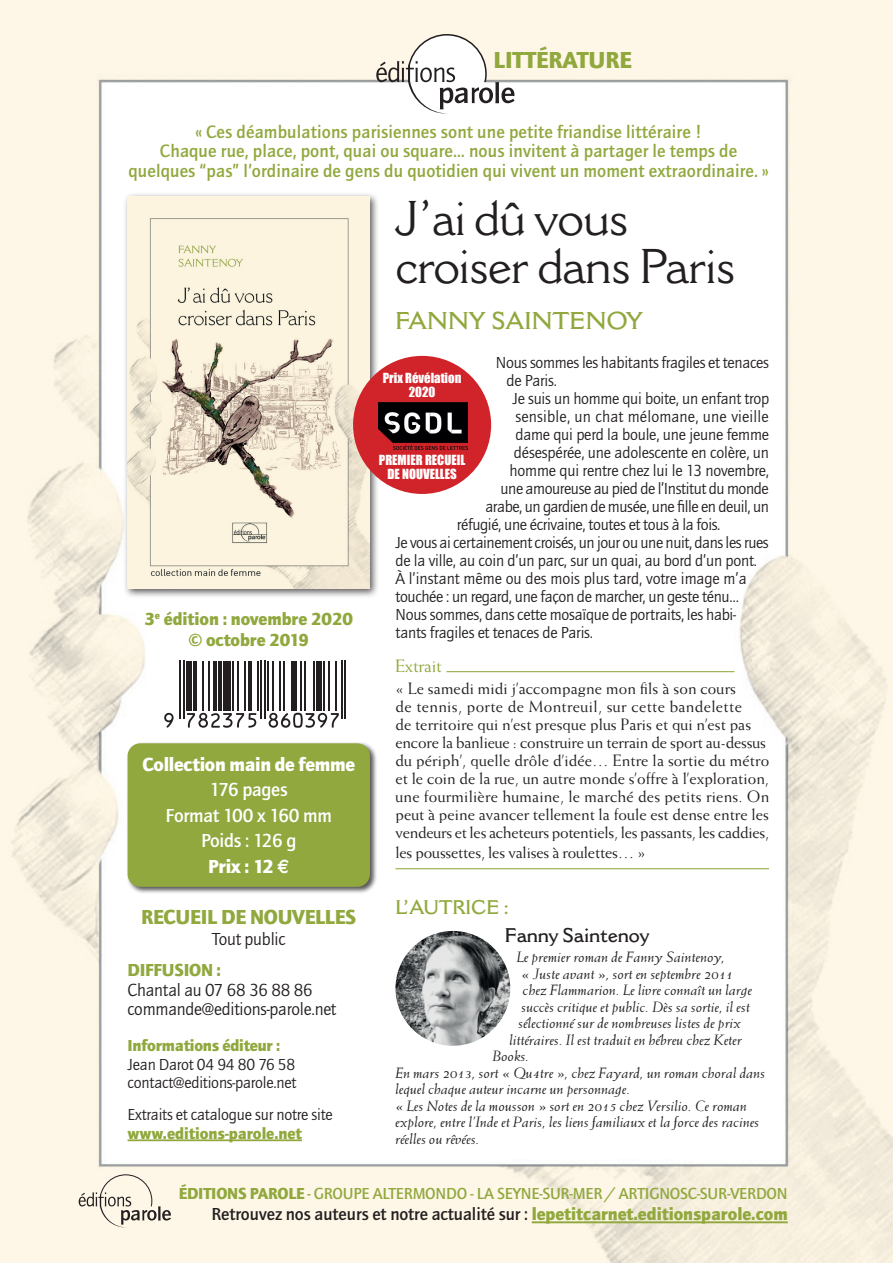
<style>
.page{position:relative;width:893px;height:1263px;background:#fff}
.page>*{position:absolute;margin:0;border:0;box-sizing:border-box;transform-origin:0 0}
.t1{font:48px/48px "Cantoria";letter-spacing:-.01em;color:#231f20}
.t2{font:600 24px "Cantoria";color:#90a83d}
.t3{font:900 24px "Quay Itc T";letter-spacing:-.005em;color:#90a83d}
.t4{font:900 21px "Quay Itc T";letter-spacing:-.015em;color:#90a83d}
.t5{font:700 19.5px/25.5px "Quay Itc T";letter-spacing:-.015em;color:#fff;text-align:center}
.t6{font:900 19.5px "Quay Itc T";letter-spacing:-.015em;color:#fff}
.t7{font:600 19.5px "Cantoria";letter-spacing:-.015em;color:#231f20}
.t8{font:600 19.5px "Cantoria";letter-spacing:-.015em;color:#90a83d}
.t9{font:700 18.3px/19.5px "Quay Itc T";letter-spacing:.005em;color:#90a83d;text-align:center}
.t10{font:700 18px "Quay Itc T";letter-spacing:-.005em;color:#231f20}
.t11{font:18px/19.5px "Quay Itc T";letter-spacing:-.015em;color:#231f20}
.t12{font:900 18px/21px "Quay Itc T";letter-spacing:-.005em;color:#90a83d;text-align:center}
.t13{font:18px "Weiss";letter-spacing:-.015em;color:#90a83d}
.t14{font:16.5px/18.8px "Quay Itc T";letter-spacing:-.015em;color:#231f20}
.t15{font:16.5px/18px "Weiss";color:#231f20}
.t16{font:700 16.5px "Quay Itc T";letter-spacing:-.015em;color:#90a83d}
.t17{font:900 16.5px "Quay Itc T";letter-spacing:-.01em;color:#90a83d}
.t18{font:16.5px "Quay Itc T";letter-spacing:.01em;color:#231f20}
.t19{font:italic 15px "Weiss";color:#231f20;scale:1.1 1}
.t20{font:12.75px/14.1px "Impact";color:#fff;text-align:center}
.s1{font-weight:900}
.s2{font-family:"Euro Sans"}
.s3{font-weight:900;color:#90a83d}
</style>
<div class="page">
<img style="left:0;top:0;width:893px;height:1263px">
<hr style="left:128px;top:1139px;width:174px;height:2px;background:#90a83d">
<hr style="left:532px;top:1221px;width:256px;height:2px;background:#90a83d">
<svg style="left:79px;top:1174px;width:92px;height:53px;background:#e3dcce"></svg>
<svg style="left:376px;top:34px;width:139px;height:80px"></svg>
<div style="left:123px;top:192px;width:257px;height:406px;background:#231f20;opacity:.75"></div>
<img style="left:128px;top:197px;width:242px;height:391px">
<hr style="left:446px;top:671px;width:288px;height:1px;background:#90a83d">
<hr style="left:395px;top:868px;width:374px;height:1px;background:#90a83d">
<div style="left:126px;top:742px;width:252px;height:152px;background:#231f20;opacity:.75"></div>
<div style="left:128px;top:743px;width:242px;height:144px;background:#90a83d;border-radius:13px"></div>
<img style="left:395px;top:931px;width:115px;height:115px;border-radius:57px">
<div style="left:353px;top:356px;width:138px;height:138px;background:#d1232a;border-radius:50%"></div>
<img style="left:378px;top:402px;width:89px;height:47px">
<svg style="left:164px;top:713px;width:10px;height:15px"></svg>
<hr style="left:180px;top:661px;width:1px;height:58px;background:#231f20">
<hr style="left:183px;top:661px;width:2px;height:58px;background:#231f20">
<div style="left:186px;top:661px;width:6px;height:49px;background:#231f20"></div>
<hr style="left:193px;top:661px;width:4px;height:49px;background:#231f20">
<hr style="left:202px;top:661px;width:2px;height:49px;background:#231f20">
<hr style="left:208px;top:661px;width:1px;height:49px;background:#231f20">
<hr style="left:213px;top:661px;width:3px;height:49px;background:#231f20">
<hr style="left:218px;top:661px;width:4px;height:49px;background:#231f20">
<div style="left:223px;top:661px;width:7px;height:49px;background:#231f20"></div>
<hr style="left:232px;top:661px;width:2px;height:49px;background:#231f20">
<hr style="left:238px;top:661px;width:1px;height:49px;background:#231f20">
<hr style="left:245px;top:661px;width:1px;height:49px;background:#231f20">
<svg style="left:187px;top:713px;width:69px;height:15px"></svg>
<hr style="left:248px;top:661px;width:3px;height:49px;background:#231f20">
<hr style="left:257px;top:661px;width:1px;height:49px;background:#231f20">
<hr style="left:260px;top:661px;width:2px;height:58px;background:#231f20">
<hr style="left:264px;top:661px;width:1px;height:58px;background:#231f20">
<hr style="left:267px;top:661px;width:2px;height:49px;background:#231f20">
<hr style="left:272px;top:661px;width:2px;height:49px;background:#231f20">
<hr style="left:280px;top:661px;width:1px;height:49px;background:#231f20">
<hr style="left:283px;top:661px;width:2px;height:49px;background:#231f20">
<div style="left:292px;top:661px;width:5px;height:49px;background:#231f20"></div>
<hr style="left:301px;top:661px;width:1px;height:49px;background:#231f20">
<hr style="left:304px;top:661px;width:2px;height:49px;background:#231f20">
<hr style="left:313px;top:661px;width:2px;height:49px;background:#231f20">
<div style="left:316px;top:661px;width:6px;height:49px;background:#231f20"></div>
<hr style="left:323px;top:661px;width:2px;height:49px;background:#231f20">
<svg style="left:269px;top:713px;width:70px;height:15px"></svg>
<hr style="left:329px;top:661px;width:1px;height:49px;background:#231f20">
<hr style="left:336px;top:661px;width:1px;height:49px;background:#231f20">
<hr style="left:341px;top:661px;width:2px;height:58px;background:#231f20">
<hr style="left:344px;top:661px;width:2px;height:58px;background:#231f20">
<h2 class="t3" style="left:494px;top:46px;width:140px">LITTÉRATURE</h2>
<p class="t9" style="left:128px;top:122px;width:642px">« Ces déambulations parisiennes sont une petite friandise littéraire !<br>Chaque rue, place, pont, quai ou square… nous invitent à partager le temps de quelques “pas” l’ordinaire de gens du quotidien qui vivent un moment extraordinaire. »</p>
<p class="t12" style="left:144px;top:608px;width:210px">3<sup>e</sup> édition : novembre 2020 © octobre 2019</p>
<p class="t6" style="left:142px;top:753px;width:214px">Collection main de femme</p>
<p class="t5" style="left:166px;top:777px;width:168px">176 pages<br>Format 100 x 160 mm<br>Poids : 126 g<br><span class="s1">Prix : 12</span> <span class="s2">a</span></p>
<p class="t4" style="left:141px;top:904px;width:217px">RECUEIL DE NOUVELLES</p>
<p class="t11" style="left:212px;top:929px;width:75px">Tout public</p>
<p class="t12" style="left:128px;top:959px;width:95px">DIFFUSION :</p>
<p class="t11" style="left:128px;top:979px;width:210px">Chantal au 07 68 36 88 86 commande@editions-parole.net</p>
<p class="t17" style="left:128px;top:1035px;width:154px">Informations éditeur :</p>
<p class="t14" style="left:128px;top:1054px;width:170px">Jean Darot 04 94 80 76 58 contact@editions-parole.net</p>
<p class="t14" style="left:128px;top:1105px;width:207px">Extraits et catalogue sur notre site</p>
<p class="t17" style="left:128px;top:1123px;width:176px">www.editions-parole.net</p>
<h1 class="t1" style="left:395px;top:194px;width:341px">J’ai dû vous croiser dans Paris</h1>
<h2 class="t2" style="left:395px;top:306px;width:249px">FANNY SAINTENOY</h2>
<p class="t14" style="left:496px;top:353px;width:275px">Nous sommes les habitants fragiles et tenaces</p>
<p class="t14" style="left:506px;top:371px;width:52px">de Paris.</p>
<p class="t14" style="left:512px;top:389px;width:258px">Je suis un homme qui boite, un enfant trop</p>
<p class="t18" style="left:515px;top:407px;width:255px">sensible, un chat mélomane, une vieille</p>
<p class="t14" style="left:515px;top:425px;width:255px">dame qui perd la boule, une jeune femme</p>
<p class="t14" style="left:514px;top:443px;width:257px">désespérée, une adolescente en colère, un</p>
<p class="t14" style="left:509px;top:461px;width:261px">homme qui rentre chez lui le 13 novembre,</p>
<p class="t14" style="left:500px;top:479px;width:270px">une amoureuse au pied de l’Institut du monde</p>
<p class="t14" style="left:485px;top:497px;width:285px">arabe, un gardien de musée, une fille en deuil, un</p>
<p class="t14" style="left:457px;top:515px;width:265px">réfugié, une écrivaine, toutes et tous à la fois.</p>
<p class="t14" style="left:395px;top:533px;width:375px">Je vous ai certainement croisés, un jour ou une nuit, dans les rues</p>
<p class="t14" style="left:395px;top:551px;width:363px">de la ville, au coin d’un parc, sur un quai, au bord d’un pont.</p>
<p class="t14" style="left:395px;top:569px;width:353px">À l’instant même ou des mois plus tard, votre image m’a</p>
<p class="t14" style="left:395px;top:587px;width:345px">touchée : un regard, une façon de marcher, un geste ténu…</p>
<p class="t14" style="left:395px;top:605px;width:342px">Nous sommes, dans cette mosaïque de portraits, les habi-</p>
<p class="t14" style="left:395px;top:623px;width:199px">tants fragiles et tenaces de Paris.</p>
<p class="t13" style="left:395px;top:656px;width:48px">Extrait</p>
<p class="t15" style="left:395px;top:680px;width:375px">« Le samedi midi j’accompagne mon fils à son cours<br>de tennis, porte de Montreuil, sur cette bandelette<br>de territoire qui n’est presque plus Paris et qui n’est pas encore la banlieue : construire un terrain de sport au-dessus du périph’, quelle drôle d’idée… Entre la sortie du métro et le coin de la rue, un autre monde s’offre à l’exploration, une fourmilière humaine, le marché des petits riens. On peut à peine avancer tellement la foule est dense entre les vendeurs et les acheteurs potentiels, les passants, les caddies,</p>
<p class="t15" style="left:395px;top:843px;width:252px">les poussettes, les valises à roulettes… »</p>
<p class="t8" style="left:395px;top:895px;width:116px">L’AUTRICE :</p>
<p class="t7" style="left:505px;top:923px;width:146px">Fanny Saintenoy</p>
<p class="t19" style="left:517px;top:948px;width:191px">Le premier roman de Fanny Saintenoy,</p>
<p class="t19" style="left:521px;top:965px;width:194px">« Juste avant », sort en septembre 2011</p>
<p class="t19" style="left:523px;top:981px;width:210px">chez Flammarion. Le livre connaît un large</p>
<p class="t19" style="left:521px;top:998px;width:209px">succès critique et public. Dès sa sortie, il est</p>
<p class="t19" style="left:518px;top:1014px;width:204px">sélectionné sur de nombreuses listes de prix</p>
<p class="t19" style="left:509px;top:1031px;width:213px">littéraires. Il est traduit en hébreu chez Keter</p>
<p class="t19" style="left:493px;top:1047px;width:34px">Books.</p>
<p class="t19" style="left:395px;top:1064px;width:338px">En mars 2013, sort « Qu4tre », chez Fayard, un roman choral dans</p>
<p class="t19" style="left:395px;top:1080px;width:215px">lequel chaque auteur incarne un personnage.</p>
<p class="t19" style="left:395px;top:1097px;width:321px">« Les Notes de la mousson » sort en 2015 chez Versilio. Ce roman</p>
<p class="t19" style="left:395px;top:1113px;width:332px">explore, entre l’Inde et Paris, les liens familiaux et la force des racines</p>
<p class="t19" style="left:395px;top:1130px;width:78px">réelles ou rêvées.</p>
<p class="t20" style="left:383px;top:371px;width:80px">Prix Révélation<br>2020</p>
<p class="t20" style="left:379px;top:453px;width:88px">PREMIER RECUEIL<br>DE NOUVELLES</p>
<p class="t16" style="left:179px;top:1184px;width:610px"><span class="s1">ÉDITIONS PAROLE</span> - GROUPE ALTERMONDO - LA SEYNE-SUR-MER / ARTIGNOSC-SUR-VERDON</p>
<p class="t10" style="left:212px;top:1204px;width:578px">Retrouvez nos auteurs et notre actualité sur : <span class="s3">lepetitcarnet.editionsparole.com</span></p>
</div>
